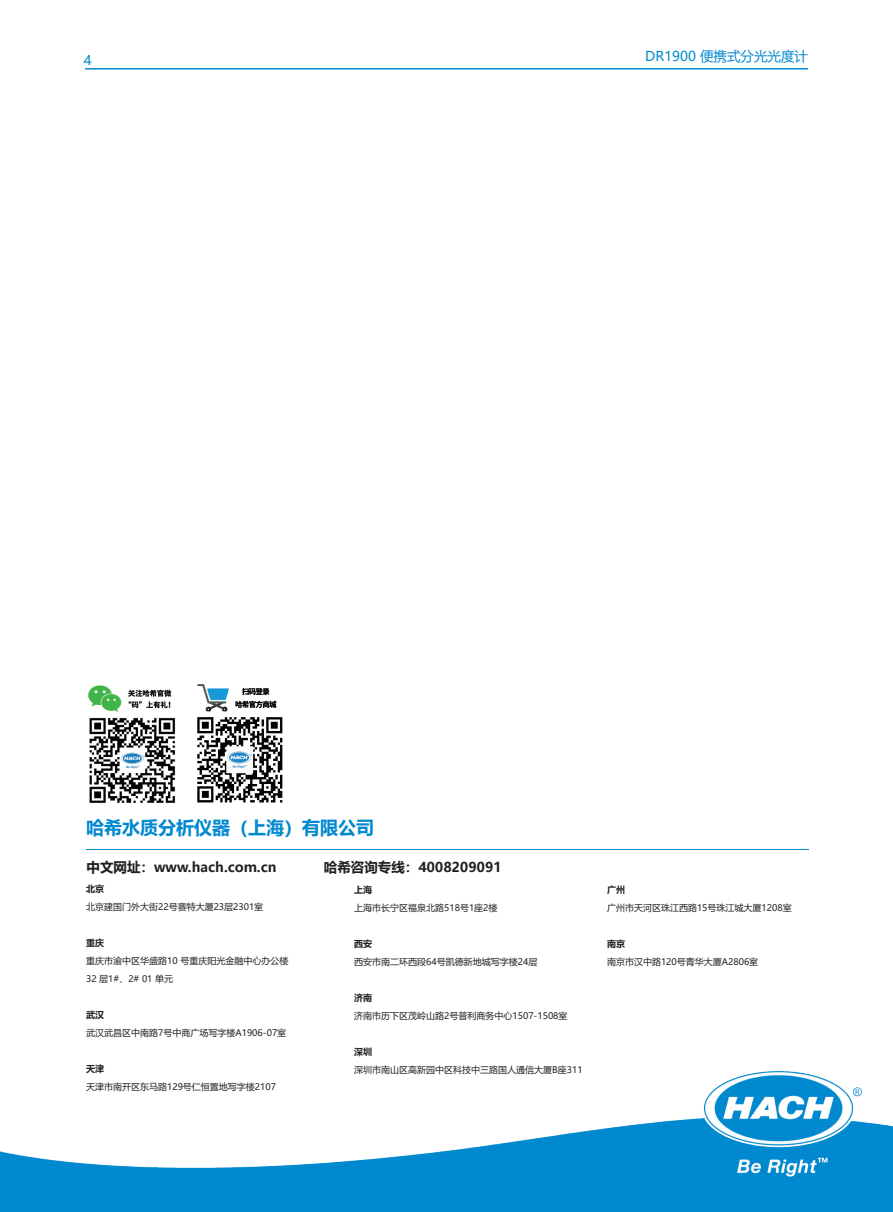
<style>
.page{position:relative;width:893px;height:1212px;background:#fff}
.page>*{position:absolute;margin:0;border:0;box-sizing:border-box;transform-origin:0 0}
.t1{font:700 18px "Microsoft Ya Hei";color:#0089cf}
.t2{font:700 13.5px "Microsoft Ya Hei";color:#231f20}
.t3{font:13.5px "Microsoft Ya Hei";color:#0089cf}
.t4{font:9px/18px "Microsoft Ya Hei";color:#231f20}
.t5{font:700 9px "Microsoft Ya Hei";color:#231f20}
</style>
<div class="page">
<hr style="left:85px;top:68px;width:723px;height:2px;background:#0089cf">
<img style="left:0;top:1071px;width:893px;height:141px">
<hr style="left:86px;top:849px;width:723px;height:1px;background:#0089cf">
<img style="left:197px;top:684px;width:86px;height:119px">
<img style="left:88px;top:685px;width:88px;height:118px">
<h2 class="t3" style="left:84px;top:51px;width:9px">4</h2>
<h2 class="t3" style="left:645px;top:47px;width:164px">DR1900 便携式分光光度计</h2>
<h1 class="t1" style="left:86px;top:815px;width:289px">哈希水质分析仪器（上海）有限公司</h1>
<h2 class="t2" style="left:87px;top:857px;width:192px">中文网址：www.hach.com.cn</h2>
<h2 class="t2" style="left:324px;top:857px;width:179px">哈希咨询专线：4008209091</h2>
<p class="t5" style="left:86px;top:882px;width:19px">北京</p>
<p class="t4" style="left:86px;top:897px;width:179px">北京建国门外大街22号赛特大厦23层2301室</p>
<p class="t5" style="left:86px;top:936px;width:19px">重庆</p>
<p class="t4" style="left:86px;top:951px;width:204px">重庆市渝中区华盛路10 号重庆阳光金融中心办公楼<br>32 层1#、2# 01 单元</p>
<p class="t5" style="left:86px;top:1008px;width:19px">武汉</p>
<p class="t4" style="left:86px;top:1023px;width:202px">武汉武昌区中南路7号中商广场写字楼A1906-07室</p>
<p class="t5" style="left:86px;top:1062px;width:19px">天津</p>
<p class="t4" style="left:86px;top:1077px;width:191px">天津市南开区东马路129号仁恒置地写字楼2107</p>
<p class="t5" style="left:354px;top:884px;width:19px">上海</p>
<p class="t4" style="left:354px;top:899px;width:145px">上海市长宁区福泉北路518号1座2楼</p>
<p class="t5" style="left:354px;top:938px;width:19px">西安</p>
<p class="t4" style="left:354px;top:953px;width:185px">西安市南二环西段64号凯德新地城写字楼24层</p>
<p class="t5" style="left:354px;top:992px;width:19px">济南</p>
<p class="t4" style="left:354px;top:1007px;width:215px">济南市历下区茂岭山路2号普利商务中心1507-1508室</p>
<p class="t5" style="left:354px;top:1046px;width:19px">深圳</p>
<p class="t4" style="left:354px;top:1061px;width:230px">深圳市南山区高新园中区科技中三路国人通信大厦B座311</p>
<p class="t5" style="left:607px;top:884px;width:19px">广州</p>
<p class="t4" style="left:607px;top:899px;width:186px">广州市天河区珠江西路15号珠江城大厦1208室</p>
<p class="t5" style="left:607px;top:938px;width:19px">南京</p>
<p class="t4" style="left:607px;top:953px;width:153px">南京市汉中路120号青华大厦A2806室</p>
</div>
